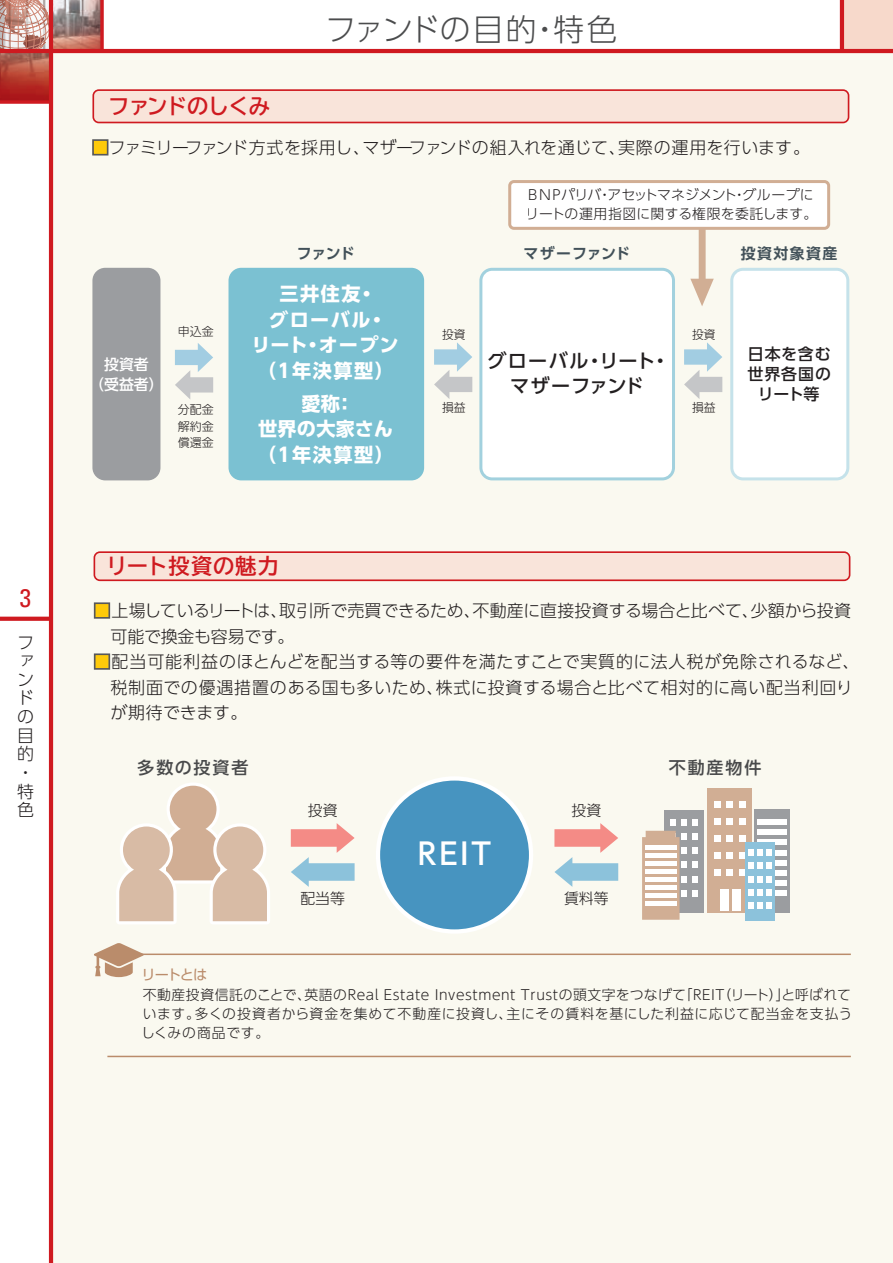
<style>
.page{position:relative;width:893px;height:1263px;background:#fff}
.page>*{position:absolute;margin:0;border:0;box-sizing:border-box;transform-origin:0 0}
.t1{font:300 30.75px "UD Shin Go Pro";letter-spacing:.005em;color:#4b4c4d}
.t2{font:500 29.7px "UD Shin Go Pro";color:#fff}
.t3{font:condensed 25.5px "Univers";color:#cf1a20}
.t4{font:700 21.3px "TBUD Go Std";letter-spacing:.03em;color:#cf1a20}
.t5{font:700 21.3px "TBUD Go Std";letter-spacing:-.03em;color:#cf1a20}
.t6{font:700 19.2px/25.5px "UD Shin Go Pro";letter-spacing:.075em;color:#fff;text-align:center}
.t7{font:700 19.2px/25.5px "UD Shin Go Pro";letter-spacing:.015em;color:#fff;text-align:center}
.t8{font:500 19.2px/25.5px "UD Shin Go Pro";letter-spacing:.05em;color:#231f20;text-align:center}
.t9{font:300 16.95px/25.5px "UD Shin Go Pro";letter-spacing:.035em;color:#231f20}
.t10{font:300 16.95px/25.5px "UD Shin Go Pro";letter-spacing:-.02em;color:#231f20}
.t11{font:300 16.95px "UD Shin Go Pro";letter-spacing:-.005em;color:#231f20}
.t12{font:500 16.95px "UD Shin Go Pro";letter-spacing:.11em;color:#494a4b}
.t13{font:300 16.95px/18.6px "UD Shin Go Pro";letter-spacing:.015em;color:#231f20}
.t14{font:500 15.9px/20.2px "UD Shin Go Pro";letter-spacing:.05em;color:#231f20;text-align:center}
.t15{font:700 14.85px "UD Shin Go Pro De";letter-spacing:.08em;color:#425159}
.t16{font:300 14.85px "UD Shin Go Pro";color:#231f20}
.t17{font:500 14.85px/19.2px "UD Shin Go Pro";color:#fff;text-align:center}
.t18{font:700 14.85px "UD Shin Go Pro De";letter-spacing:.025em;color:#425159}
.t19{font:14.25px "UD Shin Go Pro";letter-spacing:-.085em;color:#ba8c6b}
.t20{font:300 13.8px/19.2px "UD Shin Go Pro";letter-spacing:.045em;color:#231f20;text-align:justify}
.t21{font:300 13.8px/18.6px "UD Shin Go Pro";color:#231f20}
.t22{font:300 12px/16.5px "UD Shin Go Pro";color:#231f20;text-align:justify}
.s1{color:#feca0a}
</style>
<div class="page">
<div style="left:842px;top:0;width:51px;height:51px;background:#f7d9cb"></div>
<img style="left:53px;top:0;width:47px;height:49px">
<svg style="left:0;top:0;width:49px;height:49px"></svg>
<img style="left:0;top:53px;width:49px;height:47px">
<svg style="left:0;top:617px;width:49px;height:4px"></svg>
<div style="left:51px;top:51px;width:842px;height:1212px;background:#faf9f0"></div>
<hr style="left:49px;top:0;width:4px;height:1263px;background:#cf1a20">
<hr style="left:0;top:49px;width:893px;height:4px;background:#cf1a20">
<svg style="left:0;top:100px;width:49px;height:4px"></svg>
<svg style="left:100px;top:0;width:4px;height:49px"></svg>
<hr style="left:840px;top:0;width:4px;height:51px;background:#cf1a20">
<svg style="left:94px;top:551px;width:756px;height:30px;background:#f4cec5"></svg>
<div style="left:92px;top:139px;width:16px;height:16px;border:2px solid #57585a"></div>
<svg style="left:92px;top:89px;width:757px;height:34px;background:#f5d1c9"></svg>
<div style="left:92px;top:268px;width:68px;height:212px;background:#9b9da0;border-radius:13px"></div>
<div style="left:228px;top:268px;width:196px;height:212px;background:#7bc1d2;border-radius:13px"></div>
<div style="left:479px;top:268px;width:196px;height:212px;background:#fff"></div>
<svg style="left:730px;top:268px;width:119px;height:212px"></svg>
<div style="left:378px;top:778px;width:153px;height:153px;background:#4794c0;border-radius:50%"></div>
<div style="left:376px;top:776px;width:157px;height:158px;border:4px solid #fff;border-radius:50%"></div>
<div style="left:664px;top:810px;width:40px;height:103px;background:#9b9da0"></div>
<div style="left:707px;top:789px;width:45px;height:124px;background:#d1ae94"></div>
<div style="left:720px;top:889px;width:20px;height:22px;background:#fff"></div>
<hr style="left:729px;top:884px;width:2px;height:27px;background:#d1ae94">
<div style="left:714px;top:801px;width:6px;height:7px;background:#fff"></div>
<div style="left:727px;top:801px;width:6px;height:7px;background:#fff"></div>
<div style="left:739px;top:801px;width:7px;height:7px;background:#fff"></div>
<div style="left:714px;top:818px;width:6px;height:7px;background:#fff"></div>
<div style="left:727px;top:818px;width:6px;height:7px;background:#fff"></div>
<div style="left:739px;top:818px;width:7px;height:7px;background:#fff"></div>
<div style="left:714px;top:835px;width:6px;height:7px;background:#fff"></div>
<div style="left:727px;top:835px;width:6px;height:7px;background:#fff"></div>
<div style="left:739px;top:835px;width:7px;height:7px;background:#fff"></div>
<div style="left:714px;top:852px;width:6px;height:7px;background:#fff"></div>
<div style="left:727px;top:852px;width:6px;height:7px;background:#fff"></div>
<div style="left:739px;top:852px;width:7px;height:7px;background:#fff"></div>
<div style="left:714px;top:869px;width:6px;height:7px;background:#fff"></div>
<div style="left:727px;top:869px;width:6px;height:7px;background:#fff"></div>
<div style="left:739px;top:869px;width:7px;height:7px;background:#fff"></div>
<svg style="left:642px;top:819px;width:56px;height:101px"></svg>
<div style="left:645px;top:845px;width:31px;height:5px;background:#fff"></div>
<div style="left:645px;top:853px;width:31px;height:5px;background:#fff"></div>
<div style="left:645px;top:861px;width:31px;height:5px;background:#fff"></div>
<div style="left:645px;top:869px;width:31px;height:5px;background:#fff"></div>
<div style="left:645px;top:877px;width:31px;height:5px;background:#fff"></div>
<div style="left:645px;top:885px;width:31px;height:5px;background:#fff"></div>
<div style="left:645px;top:893px;width:31px;height:5px;background:#fff"></div>
<div style="left:645px;top:901px;width:31px;height:5px;background:#fff"></div>
<div style="left:754px;top:809px;width:36px;height:104px;background:#9b9da0"></div>
<div style="left:757px;top:819px;width:30px;height:6px;background:#fff"></div>
<div style="left:757px;top:830px;width:30px;height:5px;background:#fff"></div>
<div style="left:757px;top:840px;width:30px;height:5px;background:#fff"></div>
<div style="left:757px;top:850px;width:30px;height:5px;background:#fff"></div>
<div style="left:757px;top:860px;width:30px;height:5px;background:#fff"></div>
<div style="left:757px;top:870px;width:30px;height:5px;background:#fff"></div>
<div style="left:757px;top:880px;width:30px;height:5px;background:#fff"></div>
<div style="left:757px;top:890px;width:30px;height:5px;background:#fff"></div>
<div style="left:745px;top:842px;width:30px;height:78px;background:#8cc2db"></div>
<div style="left:748px;top:849px;width:6px;height:7px;background:#fff"></div>
<div style="left:757px;top:849px;width:6px;height:7px;background:#fff"></div>
<div style="left:766px;top:849px;width:6px;height:7px;background:#fff"></div>
<div style="left:748px;top:862px;width:6px;height:7px;background:#fff"></div>
<div style="left:757px;top:862px;width:6px;height:7px;background:#fff"></div>
<div style="left:766px;top:862px;width:6px;height:7px;background:#fff"></div>
<svg style="left:748px;top:876px;width:24px;height:6px"></svg>
<svg style="left:748px;top:889px;width:24px;height:6px"></svg>
<div style="left:748px;top:902px;width:6px;height:7px;background:#fff"></div>
<div style="left:757px;top:902px;width:6px;height:7px;background:#fff"></div>
<div style="left:766px;top:902px;width:6px;height:7px;background:#fff"></div>
<svg style="left:116px;top:783px;width:154px;height:141px"></svg>
<svg style="left:291px;top:823px;width:64px;height:64px"></svg>
<svg style="left:554px;top:823px;width:64px;height:64px"></svg>
<div style="left:94px;top:602px;width:16px;height:17px;border:2px solid #57585a"></div>
<div style="left:94px;top:653px;width:16px;height:17px;border:2px solid #57585a"></div>
<hr style="left:107px;top:1056px;width:744px;height:1px;background:#ba8c6b">
<hr style="left:107px;top:953px;width:744px;height:2px;background:#ba8c6b">
<svg style="left:94px;top:943px;width:50px;height:34px"></svg>
<div style="left:699px;top:205px;width:6px;height:88px;background:#d1ae94"></div>
<div style="left:510px;top:182px;width:319px;height:46px;background:#fff;border-radius:4px"></div>
<div style="left:508px;top:180px;width:322px;height:50px;border:3px solid #d1ae94;border-radius:4px"></div>
<svg style="left:690px;top:279px;width:24px;height:27px"></svg>
<svg style="left:175px;top:343px;width:38px;height:56px"></svg>
<svg style="left:434px;top:342px;width:38px;height:57px"></svg>
<svg style="left:684px;top:342px;width:38px;height:57px"></svg>
<hr style="left:892px;top:0;width:1px;height:51px;background:#f3c3b0">
<h3 class="t3" style="left:20px;top:582px;width:13px">3</h3>
<p class="t13" style="left:17px;top:632px;width:18px">ファンドの目的・特色</p>
<h3 class="t5" style="left:108px;top:88px;width:163px">ファンドのしくみ</h3>
<h1 class="t1" style="left:325px;top:4px;width:294px">ファンドの目的・特色</h1>
<p class="t11" style="left:92px;top:134px;width:720px"><span class="s1">■</span>ファミリーファンド方式を採用し、マザーファンドの組入れを通じて、実際の運用を行います。</p>
<p class="t17" style="left:89px;top:355px;width:76px">投資者<br>（受益者）</p>
<p class="t22" style="left:178px;top:323px;width:38px">申込金</p>
<p class="t22" style="left:178px;top:401px;width:38px">分配金解約金償還金</p>
<p class="t15" style="left:297px;top:241px;width:59px">ファンド</p>
<h3 class="t6" style="left:251px;top:281px;width:149px">三井住友・<br>グローバル・<br>リート・オープン（1年決算型）</h3>
<h3 class="t7" style="left:257px;top:390px;width:138px">愛称：<br>世界の大家さん（1年決算型）</h3>
<h3 class="t4" style="left:106px;top:549px;width:174px">リート投資の魅力</h3>
<p class="t21" style="left:525px;top:185px;width:294px">ＢＮPパリバ・アセットマネジメント・グループにリートの運用指図に関する権限を委託します。</p>
<p class="t18" style="left:524px;top:241px;width:108px">マザーファンド</p>
<p class="t15" style="left:741px;top:241px;width:98px">投資対象資産</p>
<p class="t22" style="left:442px;top:326px;width:25px">投資</p>
<p class="t22" style="left:442px;top:399px;width:25px">損益</p>
<h3 class="t8" style="left:488px;top:347px;width:184px">グローバル・リート・マザーファンド</h3>
<p class="t22" style="left:692px;top:326px;width:25px">投資</p>
<p class="t22" style="left:692px;top:399px;width:25px">損益</p>
<p class="t14" style="left:747px;top:343px;width:85px">日本を含む世界各国のリート等</p>
<p class="t10" style="left:110px;top:597px;width:742px;text-indent:-17px"><span class="s1">■</span>上場しているリートは、取引所で売買できるため、不動産に直接投資する場合と比べて、少額から投資可能で換金も容易です。</p>
<p class="t9" style="left:110px;top:648px;width:750px;text-indent:-17px"><span class="s1">■</span>配当可能利益のほとんどを配当する等の要件を満たすことで実質的に法人税が免除されるなど、税制面での優遇措置のある国も多いため、株式に投資する場合と比べて相対的に高い配当利回りが期待できます。</p>
<p class="t12" style="left:138px;top:753px;width:112px">多数の投資者</p>
<p class="t12" style="left:669px;top:753px;width:94px">不動産物件</p>
<p class="t16" style="left:308px;top:799px;width:31px">投資</p>
<p class="t16" style="left:571px;top:799px;width:31px">投資</p>
<p class="t16" style="left:300px;top:887px;width:46px">配当等</p>
<h2 class="t2" style="left:418px;top:830px;width:75px">REIT</h2>
<p class="t16" style="left:564px;top:887px;width:46px">賃料等</p>
<p class="t19" style="left:142px;top:963px;width:67px">リートとは</p>
<p class="t20" style="left:141px;top:984px;width:712px">不動産投資信託のことで、英語のReal Estate Investment Trustの頭文字をつなげて「REIT（リート）」と呼ばれています。多くの投資者から資金を集めて不動産に投資し、主にその賃料を基にした利益に応じて配当金を支払うしくみの商品です。</p>
</div>
